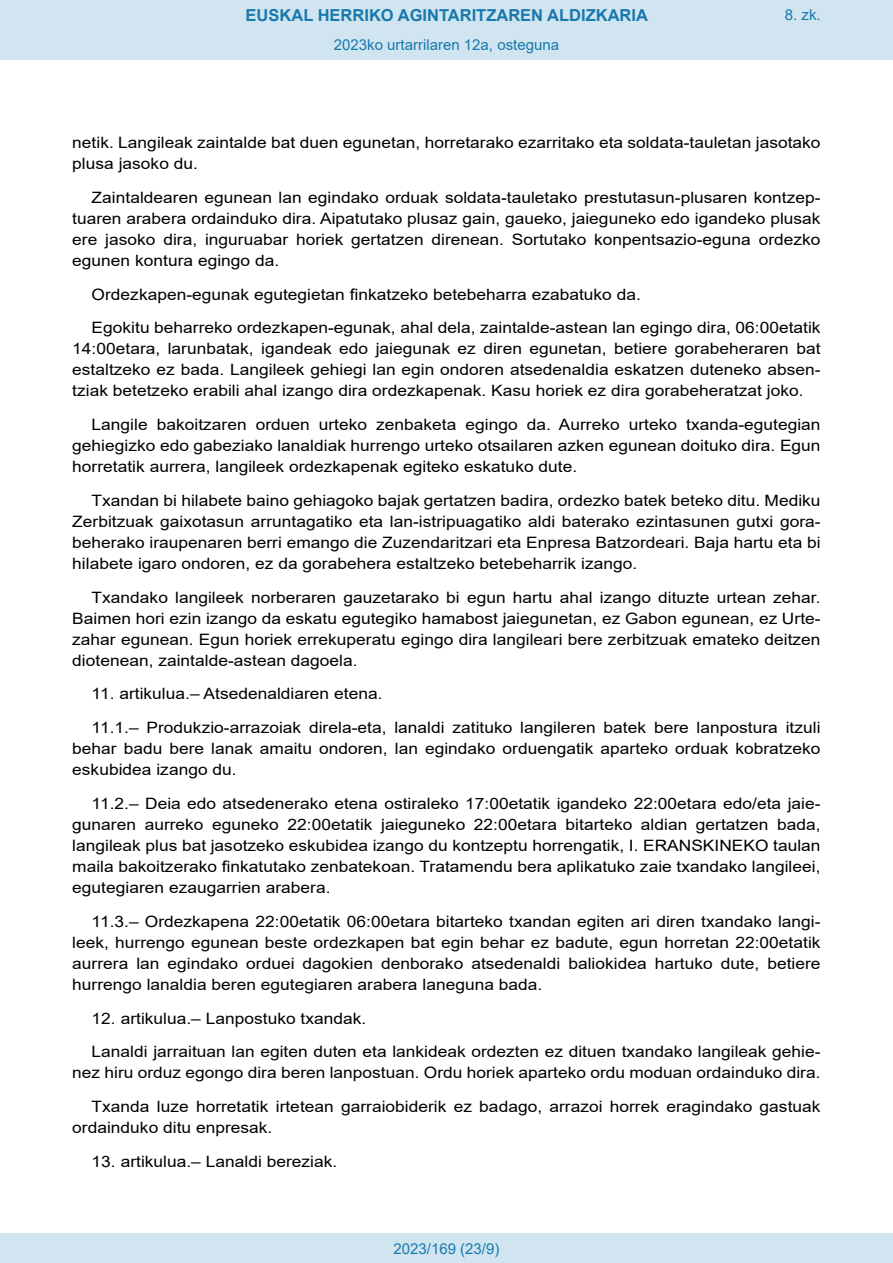
<style>
.page{position:relative;width:893px;height:1263px;background:#fff}
.page>*{position:absolute;margin:0;border:0;box-sizing:border-box;transform-origin:0 0}
.t1{font:700 16.5px "Arial";color:#1879ad}
.BOPVDetalle{font:15.6px/21px "Arial";color:#000;text-align:justify;scale:1.11 1}
.Paginacion_Centro{font:15px "Arial";color:#1879ad}
</style>
<div class="page">
<div style="left:0;top:0;width:893px;height:60px;background:#d0e5f0"></div>
<div style="left:0;top:1233px;width:893px;height:30px;background:#d0e5f0"></div>
<p class="t1" style="left:246px;top:3px;width:404px">EUSKAL HERRIKO AGINTARITZAREN ALDIZKARIA</p>
<p class="Paginacion_Centro" style="left:334px;top:35px;width:227px">2023ko urtarrilaren 12a, osteguna</p>
<p class="Paginacion_Centro" style="left:785px;top:5px;width:37px">8. zk.</p>
<p class="BOPVDetalle" style="left:72px;top:132px;width:676px">netik. Langileak zaintalde bat duen egunetan, horretarako ezarritako eta soldata-tauletan jasotako plusa jasoko du.</p>
<p class="BOPVDetalle" style="left:72px;top:187px;width:676px;text-indent:19px">Zaintaldearen egunean lan egindako orduak soldata-tauletako prestutasun-plusaren kontzep&shy;tuaren arabera ordainduko dira. Aipatutako plusaz gain, gaueko, jaieguneko edo igandeko plusak ere jasoko dira, inguruabar horiek gertatzen direnean. Sortutako konpentsazio-eguna ordezko egunen kontura egingo da.</p>
<p class="BOPVDetalle" style="left:92px;top:284px;width:496px">Ordezkapen-egunak egutegietan finkatzeko betebeharra ezabatuko da.</p>
<p class="BOPVDetalle" style="left:72px;top:317px;width:676px;text-indent:19px">Egokitu beharreko ordezkapen-egunak, ahal dela, zaintalde-astean lan egingo dira, 06:00etatik 14:00etara, larunbatak, igandeak edo jaiegunak ez diren egunetan, betiere gorabeheraren bat estaltzeko ez bada. Langileek gehiegi lan egin ondoren atsedenaldia eskatzen duteneko absen&shy;tziak betetzeko erabili ahal izango dira ordezkapenak. Kasu horiek ez dira gorabeheratzat joko.</p>
<p class="BOPVDetalle" style="left:72px;top:414px;width:676px;text-indent:19px">Langile bakoitzaren orduen urteko zenbaketa egingo da. Aurreko urteko txanda-egutegian gehiegizko edo gabeziako lanaldiak hurrengo urteko otsailaren azken egunean doituko dira. Egun horretatik aurrera, langileek ordezkapenak egiteko eskatuko dute.</p>
<p class="BOPVDetalle" style="left:72px;top:490px;width:676px;text-indent:19px">Txandan bi hilabete baino gehiagoko bajak gertatzen badira, ordezko batek beteko ditu. Mediku Zerbitzuak gaixotasun arruntagatiko eta lan-istripuagatiko aldi baterako ezintasunen gutxi gora&shy;beherako iraupenaren berri emango die Zuzendaritzari eta Enpresa Batzordeari. Baja hartu eta bi hilabete igaro ondoren, ez da gorabehera estaltzeko betebeharrik izango.</p>
<p class="BOPVDetalle" style="left:72px;top:587px;width:676px;text-indent:19px">Txandako langileek norberaren gauzetarako bi egun hartu ahal izango dituzte urtean zehar.<br>Baimen hori ezin izango da eskatu egutegiko hamabost jaiegunetan, ez Gabon egunean, ez Urte&shy;zahar egunean. Egun horiek errekuperatu egingo dira langileari bere zerbitzuak emateko deitzen diotenean, zaintalde-astean dagoela.</p>
<p class="BOPVDetalle" style="left:92px;top:683px;width:264px">11. artikulua.– Atsedenaldiaren etena.</p>
<p class="BOPVDetalle" style="left:72px;top:717px;width:676px;text-indent:19px">11.1.– Produkzio-arrazoiak direla-eta, lanaldi zatituko langileren batek bere lanpostura itzuli behar badu bere lanak amaitu ondoren, lan egindako orduengatik aparteko orduak kobratzeko eskubidea izango du.</p>
<p class="BOPVDetalle" style="left:72px;top:793px;width:676px;text-indent:19px">11.2.– Deia edo atsedenerako etena ostiraleko 17:00etatik igandeko 22:00etara edo/eta jaie&shy;gunaren aurreko eguneko 22:00etatik jaieguneko 22:00etara bitarteko aldian gertatzen bada, langileak plus bat jasotzeko eskubidea izango du kontzeptu horrengatik, I. ERANSKINEKO taulan maila bakoitzerako finkatutako zenbatekoan. Tratamendu bera aplikatuko zaie txandako langileei, egutegiaren ezaugarrien arabera.</p>
<p class="BOPVDetalle" style="left:72px;top:911px;width:676px;text-indent:19px">11.3.– Ordezkapena 22:00etatik 06:00etara bitarteko txandan egiten ari diren txandako langi&shy;leek, hurrengo egunean beste ordezkapen bat egin behar ez badute, egun horretan 22:00etatik aurrera lan egindako orduei dagokien denborako atsedenaldi baliokidea hartuko dute, betiere hurrengo lanaldia beren egutegiaren arabera laneguna bada.</p>
<p class="BOPVDetalle" style="left:92px;top:1007px;width:249px">12. artikulua.– Lanpostuko txandak.</p>
<p class="BOPVDetalle" style="left:72px;top:1041px;width:676px;text-align:right">Lanaldi jarraituan lan egiten duten eta lankideak ordezten ez dituen txandako langileak gehie&shy;nez hiru orduz egongo dira beren lanpostuan. Ordu horiek aparteko ordu moduan ordainduko dira.</p>
<p class="BOPVDetalle" style="left:72px;top:1096px;width:676px;text-indent:19px">Txanda luze horretatik irtetean garraiobiderik ez badago, arrazoi horrek eragindako gastuak ordainduko ditu enpresak.</p>
<p class="BOPVDetalle" style="left:92px;top:1151px;width:223px">13. artikulua.– Lanaldi bereziak.</p>
<p class="Paginacion_Centro" style="left:393px;top:1238px;width:107px">2023/169 (23/9)</p>
</div>
